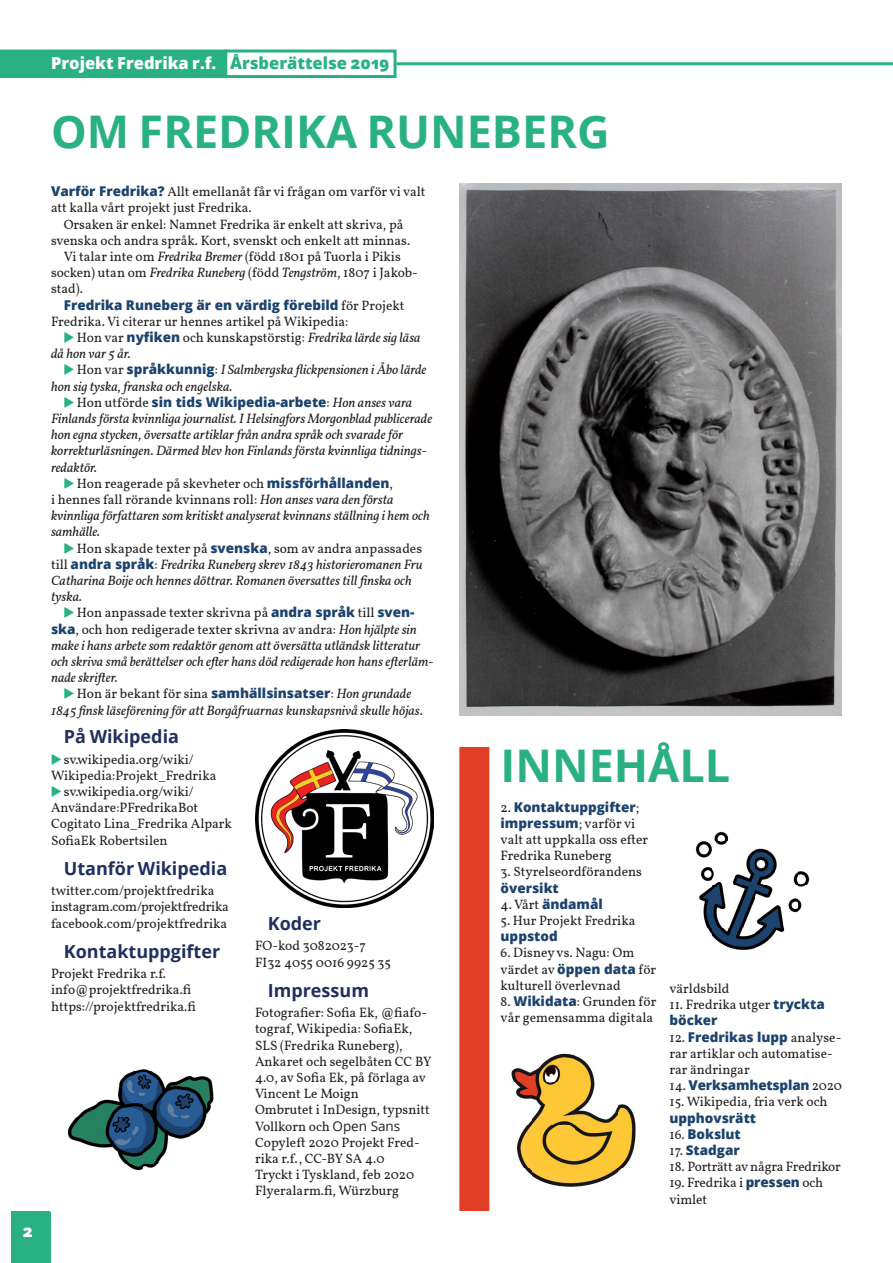
<style>
.page{position:relative;width:893px;height:1263px;background:#fff}
.page>*{position:absolute;margin:0;border:0;box-sizing:border-box;transform-origin:0 0}
.t1{font:700 45px "Open Sans";color:#29b184}
.t2{font:700 18px "Open Sans";color:#1f305f}
.t3{font:800 16.5px "Open Sans";color:#fff}
.t4{font:13.5px/16.2px "Vollkorn";color:#231f20}
.t5{font:italic 13.5px "Vollkorn";color:#231f20}
.t6{font:800 13.5px/16.2px "Open Sans";color:#1b436d}
.s1{color:#29b184}
.s2{font-family:"Open Sans";font-weight:800;color:#1b436d}
.s3{font-style:italic}
.s4{font-family:"Vollkorn";font-weight:400;color:#231f20}
.s5{font-style:normal;color:#29b184}
.s6{font-style:normal}
.s7{font-family:"Open Sans";font-weight:800;font-style:normal;color:#1b436d}
.s8{font-family:"Vollkorn";font-weight:400;color:#29b184}
.s9{font-family:"Vollkorn";font-weight:400;font-style:italic;color:#231f20}
.s10{font-family:"Open Sans"}
</style>
<div class="page">
<div style="left:224px;top:50px;width:173px;height:28px;border:3px solid #29b184"></div>
<div style="left:12px;top:1212px;width:39px;height:51px;background:#29b184"></div>
<div style="left:0;top:50px;width:227px;height:28px;background:#29b184"></div>
<hr style="left:397px;top:62px;width:496px;height:3px;background:#29b184">
<img style="left:459px;top:183px;width:383px;height:533px">
<img style="left:67px;top:1069px;width:147px;height:102px">
<img style="left:255px;top:729px;width:179px;height:179px">
<img style="left:489px;top:1039px;width:147px;height:172px">
<img style="left:695px;top:831px;width:115px;height:119px">
<div style="left:459px;top:747px;width:30px;height:464px;background:#e13e25"></div>
<p class="t3" style="left:23px;top:1219px;width:11px">2</p>
<p class="t3" style="left:51px;top:50px;width:340px">Projekt Fredrika r.f. <span class="s1">Årsberättelse 2019</span></p>
<h1 class="t1" style="left:51px;top:99px;width:560px">OM FREDRIKA RUNEBERG</h1>
<p class="t4" style="left:51px;top:184px;width:376px"><span class="s2">Varför Fredrika?</span> Allt emellanåt får vi frågan om varför vi valt</p>
<p class="t4" style="left:51px;top:200px;width:202px">att kalla vårt projekt just Fredrika.</p>
<p class="t4" style="left:64px;top:216px;width:341px">Orsaken är enkel: Namnet Fredrika är enkelt att skriva, på</p>
<p class="t4" style="left:51px;top:232px;width:361px">svenska och andra språk. Kort, svenskt och enkelt att minnas.</p>
<p class="t4" style="left:64px;top:249px;width:338px">Vi talar inte om <span class="s3">Fredrika Bremer</span> (född 1801 på Tuorla i Pikis</p>
<p class="t4" style="left:51px;top:265px;width:368px">socken) utan om <span class="s3">Fredrika Runeberg</span> (född <span class="s3">Tengström</span>, 1807 i Jakob-</p>
<p class="t4" style="left:51px;top:281px;width:33px">stad).</p>
<p class="t6" style="left:64px;top:296px;width:342px">Fredrika Runeberg är en värdig förebild <span class="s4">för Projekt</span></p>
<p class="t4" style="left:51px;top:313px;width:299px">Fredrika. Vi citerar ur hennes artikel på Wikipedia:</p>
<p class="t4" style="left:64px;top:330px;width:358px"><span class="s1">▶</span> Hon var <span class="s2">nyfiken</span> och kunskapstörstig: <span class="s3">Fredrika lärde sig läsa</span></p>
<p class="t5" style="left:51px;top:344px;width:81px">då hon var 5 år.</p>
<p class="t5" style="left:64px;top:360px;width:364px"><span class="s5">▶</span> <span class="s6">Hon var</span> <span class="s7">språkkunnig</span><span class="s6">:</span> I Salmbergska flickpensionen i Åbo lärde</p>
<p class="t5" style="left:51px;top:376px;width:183px">hon sig tyska, franska och engelska.</p>
<p class="t6" style="left:64px;top:393px;width:350px"><span class="s8">▶</span> <span class="s4">Hon utförde</span> sin tids Wikipedia-arbete<span class="s4">:</span> <span class="s9">Hon anses vara</span></p>
<p class="t5" style="left:51px;top:408px;width:383px">Finlands första kvinnliga journalist. I Helsingfors Morgonblad publicerade</p>
<p class="t5" style="left:51px;top:425px;width:354px">hon egna stycken, översatte artiklar från andra språk och svarade för</p>
<p class="t5" style="left:51px;top:441px;width:377px">korrekturläsningen. Därmed blev hon Finlands första kvinnliga tidnings-</p>
<p class="t5" style="left:51px;top:457px;width:48px">redaktör.</p>
<p class="t4" style="left:64px;top:475px;width:331px"><span class="s1">▶</span> Hon reagerade på skevheter och <span class="s2">missförhållanden</span>,</p>
<p class="t4" style="left:51px;top:492px;width:344px">i hennes fall rörande kvinnans roll: <span class="s3">Hon anses vara den första</span></p>
<p class="t5" style="left:51px;top:506px;width:380px">kvinnliga författaren som kritiskt analyserat kvinnans ställning i hem och</p>
<p class="t5" style="left:51px;top:522px;width:50px">samhälle.</p>
<p class="t4" style="left:64px;top:540px;width:360px"><span class="s1">▶</span> Hon skapade texter på <span class="s2">svenska</span>, som av andra anpassades</p>
<p class="t5" style="left:51px;top:554px;width:373px"><span class="s6">till</span> <span class="s7">andra språk</span><span class="s6">:</span> Fredrika Runeberg skrev 1843 historieromanen Fru</p>
<p class="t5" style="left:51px;top:570px;width:362px">Catharina Boije och hennes döttrar. Romanen översattes till finska och</p>
<p class="t5" style="left:51px;top:587px;width:32px">tyska.</p>
<p class="t4" style="left:64px;top:605px;width:352px"><span class="s1">▶</span> Hon anpassade texter skrivna på <span class="s2">andra språk</span> till <span class="s2">sven-</span></p>
<p class="t4" style="left:51px;top:621px;width:367px"><span class="s2">ska</span>, och hon redigerade texter skrivna av andra: <span class="s3">Hon hjälpte sin</span></p>
<p class="t5" style="left:51px;top:635px;width:371px">make i hans arbete som redaktör genom att översätta utländsk litteratur</p>
<p class="t5" style="left:51px;top:651px;width:384px">och skriva små berättelser och efter hans död redigerade hon hans efterläm-</p>
<p class="t5" style="left:51px;top:668px;width:68px">nade skrifter.</p>
<p class="t4" style="left:64px;top:686px;width:349px"><span class="s1">▶</span> Hon är bekant för sina <span class="s2">samhällsinsatser</span>: <span class="s3">Hon grundade</span></p>
<p class="t5" style="left:51px;top:700px;width:373px">1845 finsk läseförening för att Borgåfruarnas kunskapsnivå skulle höjas<span class="s6">.</span></p>
<h2 class="t2" style="left:64px;top:724px;width:117px">På Wikipedia</h2>
<p class="t4" style="left:51px;top:751px;width:182px"><span class="s1">▶</span> sv.wikipedia.org/wiki/<br>Wikipedia:Projekt_Fredrika<br><span class="s1">▶</span> sv.wikipedia.org/wiki/<br>Användare:PFredrikaBot<br>Cogitato Lina_Fredrika Alpark<br>SofiaEk Robertsilen</p>
<h2 class="t2" style="left:64px;top:855px;width:165px">Utanför Wikipedia</h2>
<p class="t4" style="left:51px;top:883px;width:179px">twitter.com/projektfredrika instagram.com/projektfredrika facebook.com/projektfredrika</p>
<h2 class="t2" style="left:64px;top:938px;width:158px">Kontaktuppgifter</h2>
<p class="t4" style="left:51px;top:966px;width:146px">Projekt Fredrika r.f. info@projektfredrika.fi https://projektfredrika.fi</p>
<h2 class="t2" style="left:268px;top:911px;width:55px">Koder</h2>
<p class="t4" style="left:255px;top:938px;width:137px">FO-kod 3082023-7<br>FI32 4055 0016 9925 35</p>
<h2 class="t2" style="left:268px;top:977px;width:103px">Impressum</h2>
<p class="t4" style="left:255px;top:1005px;width:178px">Fotografier: Sofia Ek, @fiafo&shy;tograf, Wikipedia: SofiaEk,<br>SLS (Fredrika Runeberg),<br>Ankaret och segelbåten CC BY<br>4.0, av Sofia Ek, på förlaga av<br>Vincent Le Moign<br>Ombrutet i InDesign, typsnitt<br>Vollkorn och <span class="s10">Open Sans<br></span>Copyleft 2020 Projekt Fred&shy;rika r.f., CC-BY SA 4.0<br>Tryckt i Tyskland, feb 2020<br>Flyeralarm.fi, Würzburg</p>
<h1 class="t1" style="left:501px;top:734px;width:231px">INNEHÅLL</h1>
<p class="t6" style="left:501px;top:798px;width:140px"><span class="s4">2.</span> Kontaktuppgifter<span class="s4">; </span>impressum<span class="s4">; varför vi</span></p>
<p class="t4" style="left:501px;top:832px;width:149px">valt att uppkalla oss efter<br>Fredrika Runeberg</p>
<p class="t4" style="left:501px;top:864px;width:143px">3. Styrelseordförandens</p>
<p class="t6" style="left:501px;top:879px;width:60px">översikt</p>
<p class="t6" style="left:501px;top:895px;width:104px"><span class="s4">4. Vårt</span> ändamål</p>
<p class="t4" style="left:501px;top:913px;width:136px">5. Hur Projekt Fredrika</p>
<p class="t6" style="left:501px;top:927px;width:59px">uppstod</p>
<p class="t4" style="left:501px;top:945px;width:157px">6. Disney vs. Nagu: Om värdet av <span class="s2">öppen data</span> för kulturell överlevnad</p>
<p class="t4" style="left:501px;top:994px;width:157px">8. <span class="s2">Wikidata</span>: Grunden för vår gemensamma digitala</p>
<p class="t4" style="left:669px;top:980px;width:62px">världsbild</p>
<p class="t4" style="left:669px;top:997px;width:157px">11. Fredrika utger <span class="s2">tryckta</span></p>
<p class="t6" style="left:669px;top:1011px;width:50px">böcker</p>
<p class="t6" style="left:669px;top:1028px;width:173px"><span class="s4">12.</span> Fredrikas lupp <span class="s4">analyse-</span></p>
<p class="t4" style="left:669px;top:1045px;width:165px">rar artiklar och automatise&shy;rar ändringar</p>
<p class="t6" style="left:669px;top:1076px;width:174px"><span class="s4">14.</span> Verksamhetsplan <span class="s4">2020</span></p>
<p class="t4" style="left:669px;top:1094px;width:159px">15. Wikipedia, fria verk och</p>
<p class="t6" style="left:669px;top:1109px;width:88px">upphovsrätt</p>
<p class="t6" style="left:669px;top:1125px;width:73px"><span class="s4">16.</span> Bokslut</p>
<p class="t6" style="left:669px;top:1141px;width:72px"><span class="s4">17.</span> Stadgar</p>
<p class="t4" style="left:669px;top:1159px;width:173px">18. Porträtt av några Fredrikor</p>
<p class="t4" style="left:669px;top:1175px;width:155px">19. Fredrika i <span class="s2">pressen</span> och vimlet</p>
</div>
